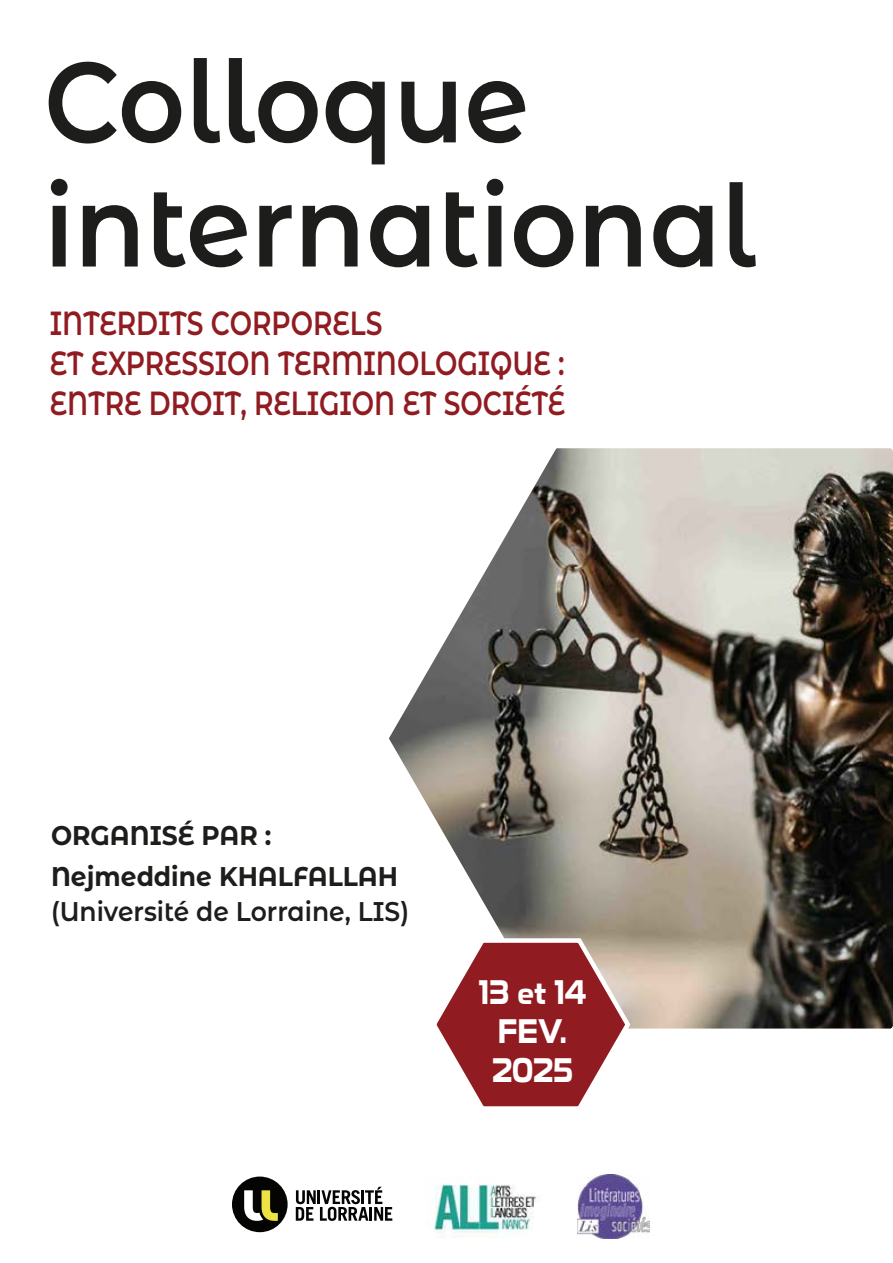
<style>
.page{position:relative;width:893px;height:1263px;background:#fff}
.page>*{position:absolute;margin:0;border:0;box-sizing:border-box;transform-origin:0 0}
.t1{font:600 113.7px/124.1px "Montserrat Alternates";color:#1d1d1b;scale:.92 1}
.t2{font:600 33.45px/40.2px "Montserrat Alternates";color:#901c21;scale:.79 1}
.t3{font:700 32.55px/39px "Toxigenesis Rg";color:#fff;text-align:center;scale:.79 1}
.t4{font:700 27px/41px "Montserrat Alternates";color:#1d1d1b;scale:.93 1}
.t5{font:600 27px "Montserrat Alternates";color:#1d1d1b;scale:.93 1}
</style>
<div class="page">
<svg style="left:389px;top:448px;width:504px;height:581px;background:#908b83"></svg>
<svg style="left:429px;top:934px;width:204px;height:173px"></svg>
<svg style="left:296px;top:1187px;width:96px;height:34px"></svg>
<div style="left:232px;top:1176px;width:56px;height:56px;background:#040403;border-radius:50%"></div>
<svg style="left:244px;top:1190px;width:34px;height:31px"></svg>
<img style="left:578px;top:1175px;width:71px;height:63px">
<img style="left:432px;top:1183px;width:105px;height:49px">
<h1 class="t1" style="left:44px;top:35px;width:775px">Colloque international</h1>
<p class="t2" style="left:50px;top:301px;width:654px">INTERDITS CORPORELS<br>ET EXPRESSION TERMINOLOGIQUE :<br>ENTRE DROIT, RELIGION ET SOCIÉTÉ</p>
<p class="t4" style="left:51px;top:814px;width:375px">ORGANISÉ PAR :<br>Nejmeddine KHALFALLAH</p>
<p class="t5" style="left:51px;top:892px;width:386px">(Université de Lorraine, LIS)</p>
<p class="t3" style="left:479px;top:971px;width:138px">13 et 14<br>FEV.<br>2025</p>
</div>
